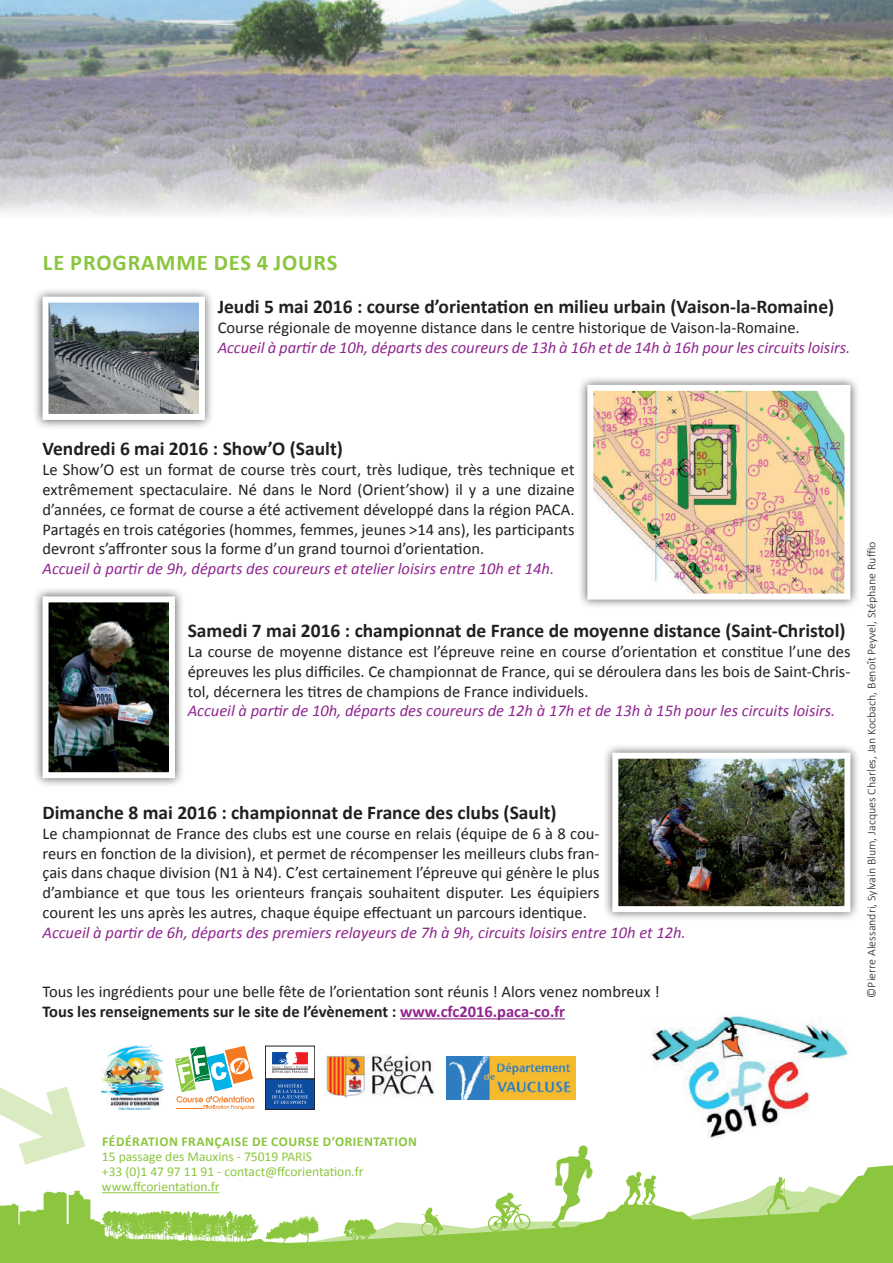
<style>
.page{position:relative;width:893px;height:1263px;background:#fff}
.page>*{position:absolute;margin:0;border:0;box-sizing:border-box;transform-origin:0 0}
.t1{font:700 22.5px "Calibri";letter-spacing:.04em;color:#8bc63e}
.t2{font:700 19.5px "Calibri";color:#231f20}
.t3{font:16.5px/19.8px "Calibri";color:#231f20;text-align:justify}
.t4{font:italic 16.5px "Calibri";color:#90268f}
.t5{font:13.5px/15px "Calibri";color:#8bc63e}
.t6{font:700 13.5px "Calibri";letter-spacing:.04em;color:#8bc63e}
.t7{font:300 12px "Calibri";color:#231f20}
.s1{font-weight:700}
.s2{font-weight:700;color:#90268f}
</style>
<div class="page">
<hr style="left:0;top:1260px;width:893px;height:3px;background:#8bc63e">
<hr style="left:400px;top:1018px;width:165px;height:1px;background:#90268f">
<img style="left:0;top:0;width:893px;height:215px">
<div style="left:33px;top:287px;width:182px;height:142px;background:#231f20;opacity:.75"></div>
<img style="left:50px;top:304px;width:148px;height:109px">
<div style="left:43px;top:297px;width:162px;height:123px;border:6px solid #fff"></div>
<div style="left:577px;top:375px;width:283px;height:234px;background:#231f20;opacity:.75"></div>
<img style="left:594px;top:392px;width:249px;height:201px">
<div style="left:587px;top:385px;width:263px;height:215px;border:6px solid #fff"></div>
<div style="left:602px;top:743px;width:258px;height:179px;background:#231f20;opacity:.75"></div>
<img style="left:619px;top:760px;width:224px;height:145px">
<div style="left:612px;top:753px;width:238px;height:159px;border:6px solid #fff"></div>
<div style="left:33px;top:587px;width:151px;height:201px;background:#231f20;opacity:.75"></div>
<img style="left:50px;top:603px;width:118px;height:168px">
<div style="left:43px;top:596px;width:132px;height:182px;border:6px solid #fff"></div>
<svg style="left:0;top:1046px;width:893px;height:214px"></svg>
<img style="left:326px;top:1054px;width:109px;height:43px">
<img style="left:446px;top:1056px;width:129px;height:43px">
<img style="left:648px;top:1016px;width:202px;height:124px">
<h1 class="t1" style="left:43px;top:248px;width:184px">Le programme des</h1>
<h1 class="t1" style="left:257px;top:248px;width:40px">4 jours</h1>
<p class="t2" style="left:218px;top:294px;width:618px">Jeudi 5 mai 2016 : course d’orientation en milieu urbain (Vaison-la-Romaine)</p>
<p class="t3" style="left:218px;top:318px;width:584px">Course régionale de moyenne distance dans le centre historique de Vaison-la-Romaine.</p>
<p class="t4" style="left:218px;top:336px;width:634px">Accueil à partir de 10h, départs des coureurs de 13h à 16h et de 14h à 16h pour les circuits loisirs.</p>
<p class="t2" style="left:43px;top:436px;width:302px">Vendredi 6 mai 2016 : Show’O (Sault)</p>
<p class="t3" style="left:43px;top:460px;width:534px">Le Show’O est un format de course très court, très ludique, très technique et extrêmement spectaculaire. Né dans le Nord (Orient’show) il y a une dizaine d’années, ce format de course a été activement développé dans la région PACA.<br>Partagés en trois catégories (hommes, femmes, jeunes &gt;14 ans), les participants devront s’affronter sous la forme d’un grand tournoi d’orientation.</p>
<p class="t4" style="left:43px;top:557px;width:513px">Accueil à partir de 9h, départs des coureurs et atelier loisirs entre 10h et 14h.</p>
<p class="t2" style="left:188px;top:618px;width:659px">Samedi 7 mai 2016 : championnat de France de moyenne distance (Saint-Christol)</p>
<p class="t3" style="left:188px;top:642px;width:664px">La course de moyenne distance est l’épreuve reine en course d’orientation et constitue l’une des épreuves les plus difficiles. Ce championnat de France, qui se déroulera dans les bois de Saint-Chris&shy;tol, décernera les titres de champions de France individuels.</p>
<p class="t4" style="left:188px;top:700px;width:649px">Accueil à partir de 10h, départs des coureurs de 12h à 17h et de 13h à 15h pour les circuits loisirs.</p>
<p class="t2" style="left:43px;top:800px;width:516px">Dimanche 8 mai 2016 : championnat de France des clubs (Sault)</p>
<p class="t3" style="left:43px;top:823px;width:559px">Le championnat de France des clubs est une course en relais (équipe de 6 à 8 cou&shy;reurs en fonction de la division), et permet de récompenser les meilleurs clubs fran&shy;çais dans chaque division (N1 à N4). C’est certainement l’épreuve qui génère le plus d’ambiance et que tous les orienteurs français souhaitent disputer. Les équipiers courent les uns après les autres, chaque équipe effectuant un parcours identique.</p>
<p class="t4" style="left:43px;top:921px;width:645px">Accueil à partir de 6h, départs des premiers relayeurs de 7h à 9h, circuits loisirs entre 10h et 12h.</p>
<p class="t3" style="left:43px;top:982px;width:619px">Tous les ingrédients pour une belle fête de l’orientation sont réunis ! Alors venez nombreux !<br><span class="s1">Tous les renseignements sur le site de l’évènement :</span> <span class="s2">www.cfc2016.paca-co.fr</span></p>
<p class="t7" style="left:864px;top:997px;width:457px;rotate:-90deg">©Pierre Alessandri, Sylvain Blum, Jacques Charles, Jan Kocbach, Benoît Peyvel, Stéphane Ruffio</p>
<p class="t6" style="left:102px;top:1133px;width:316px">FÉDÉRATION FRANÇAISE DE COURSE D’ORIENTATION</p>
<p class="t5" style="left:102px;top:1149px;width:263px">15 passage des Mauxins - 75019 PARIS<br>+33 (0)1 47 97 11 91 - contact@ffcorientation.fr www.ffcorientation.fr</p>
</div>
